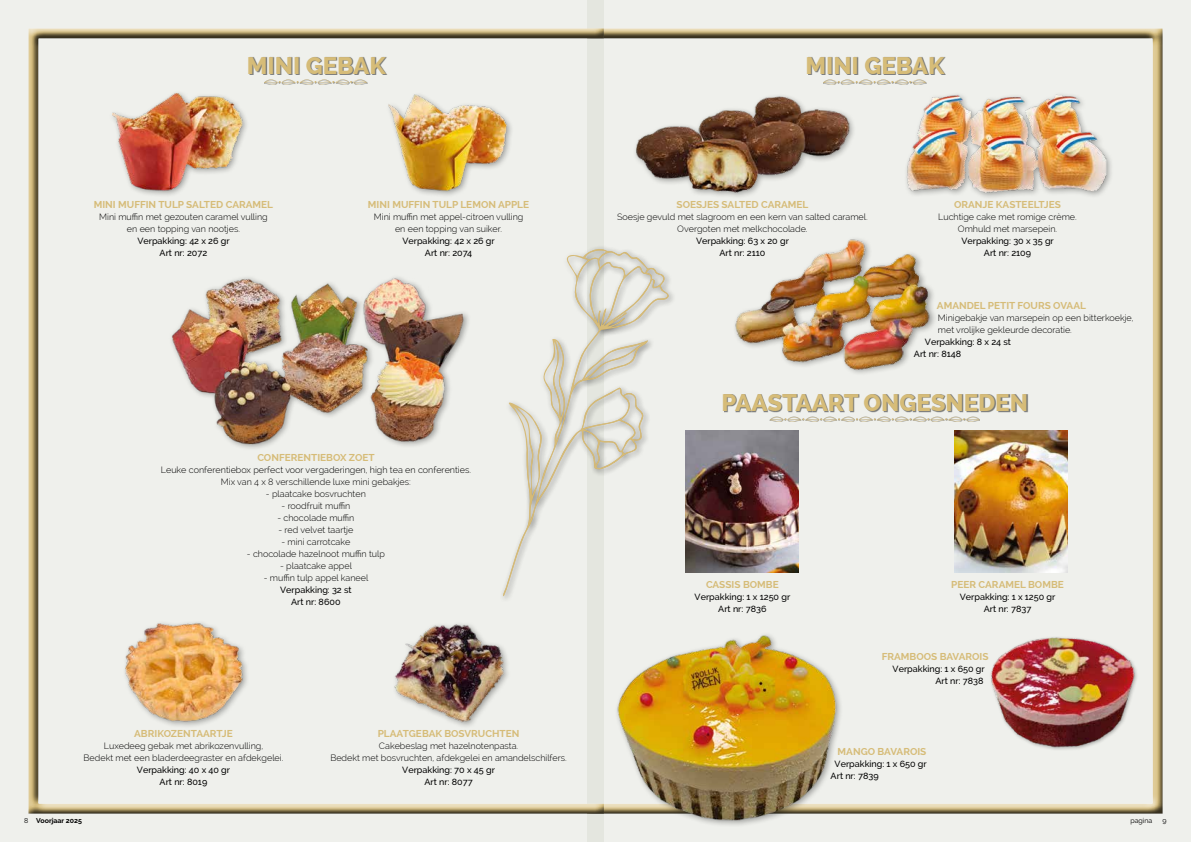
<style>
.page{position:relative;width:1191px;height:842px;background:#fff}
.page>*{position:absolute;margin:0;border:0;box-sizing:border-box;transform-origin:0 0}
.t1{font:800 24px "Raleway";color:#d6bc78}
.t2{font:700 10px "Raleway";color:#d6bc78}
.t3{font:300 9px/12px "Raleway";color:#000;text-align:center}
.t4{font:500 9px/12px "Raleway";color:#000;text-align:center}
.t5{font:700 7px "Raleway";color:#000}
.t6{font:7px "Raleway";color:#000}
.s1{font-weight:400}
</style>
<div class="page">
<div style="left:587px;top:0;width:604px;height:842px;background:#eff0ec"></div>
<div style="left:586px;top:28px;width:576px;height:786px;background:#000;opacity:.75"></div>
<div style="left:0;top:0;width:604px;height:842px;background:#eff0ec"></div>
<div style="left:28px;top:28px;width:577px;height:786px;background:#000;opacity:.75"></div>
<div style="left:249px;top:57px;width:139px;height:18px;background:#000;opacity:.5"></div>
<div style="left:108px;top:90px;width:141px;height:108px;background:#eff0ec"></div>
<img style="left:112px;top:94px;width:142px;height:99px">
<div style="left:385px;top:91px;width:129px;height:107px;background:#000;opacity:.35"></div>
<img style="left:389px;top:94px;width:119px;height:99px">
<div style="left:168px;top:275px;width:303px;height:176px;background:#eff0ec"></div>
<img style="left:167px;top:276px;width:301px;height:170px">
<div style="left:122px;top:620px;width:128px;height:108px;background:#000;opacity:.35"></div>
<img style="left:123px;top:623px;width:121px;height:99px">
<div style="left:391px;top:621px;width:119px;height:108px;background:#000;opacity:.35"></div>
<img style="left:392px;top:623px;width:113px;height:99px">
<div style="left:264px;top:79px;width:103px;height:6px;background:#000;opacity:.5"></div>
<svg style="left:264px;top:79px;width:103px;height:5px"></svg>
<div style="left:807px;top:57px;width:139px;height:18px;background:#000;opacity:.5"></div>
<div style="left:632px;top:93px;width:224px;height:107px;background:#000;opacity:.35"></div>
<img style="left:632px;top:94px;width:221px;height:99px">
<div style="left:904px;top:92px;width:209px;height:108px;background:#000;opacity:.35"></div>
<img style="left:905px;top:94px;width:204px;height:99px">
<div style="left:732px;top:237px;width:205px;height:140px;background:#eff0ec"></div>
<img style="left:731px;top:238px;width:204px;height:134px">
<img style="left:954px;top:431px;width:113px;height:142px">
<img style="left:685px;top:431px;width:114px;height:142px">
<div style="left:614px;top:632px;width:229px;height:196px;background:#eff0ec"></div>
<img style="left:614px;top:635px;width:226px;height:188px">
<div style="left:724px;top:394px;width:304px;height:18px;background:#000;opacity:.5"></div>
<img style="left:985px;top:635px;width:154px;height:114px">
<div style="left:823px;top:79px;width:103px;height:6px;background:#000;opacity:.5"></div>
<svg style="left:823px;top:79px;width:103px;height:5px"></svg>
<div style="left:770px;top:417px;width:210px;height:5px;background:#000;opacity:.5"></div>
<svg style="left:770px;top:417px;width:209px;height:5px"></svg>
<div style="left:499px;top:245px;width:177px;height:358px;background:#eff0ec"></div>
<svg style="left:502px;top:248px;width:170px;height:348px"></svg>
<h1 class="t1" style="left:247px;top:52px;width:140px">MINI GEBAK</h1>
<p class="t2" style="left:94px;top:199px;width:181px">MINI MUFFIN TULP SALTED CARAMEL</p>
<p class="t3" style="left:99px;top:211px;width:170px">Mini muffin met gezouten caramel vulling en een topping van nootjes.</p>
<p class="t4" style="left:137px;top:235px;width:94px">Verpakking: 42 x 26 gr<br>Art nr: 2072</p>
<p class="t2" style="left:368px;top:199px;width:163px">MINI MUFFIN TULP LEMON APPLE</p>
<p class="t3" style="left:374px;top:211px;width:151px">Mini muffin met appel-citroen vulling en een topping van suiker.</p>
<p class="t4" style="left:402px;top:235px;width:94px">Verpakking: 42 x 26 gr<br>Art nr: 2074</p>
<p class="t2" style="left:257px;top:452px;width:119px">CONFERENTIEBOX ZOET</p>
<p class="t3" style="left:161px;top:464px;width:312px">Leuke conferentiebox perfect voor vergaderingen, high tea en conferenties.<br>Mix van 4 x 8 verschillende luxe mini gebakjes:</p>
<p class="t3" style="left:266px;top:488px;width:101px">- plaatcake bosvruchten</p>
<p class="t3" style="left:281px;top:500px;width:70px">- roodfruit muffin</p>
<p class="t3" style="left:277px;top:512px;width:79px">- chocolade muffin</p>
<p class="t3" style="left:278px;top:524px;width:76px">- red velvet taartje</p>
<p class="t3" style="left:281px;top:536px;width:71px">- mini carrotcake</p>
<p class="t3" style="left:247px;top:548px;width:140px">- chocolade hazelnoot muffin tulp</p>
<p class="t3" style="left:280px;top:560px;width:73px">- plaatcake appel</p>
<p class="t3" style="left:264px;top:572px;width:106px">- muffin tulp appel kaneel</p>
<p class="t4" style="left:280px;top:584px;width:73px">Verpakking: 32 st<br>Art nr: 8600</p>
<p class="t2" style="left:134px;top:728px;width:100px">ABRIKOZENTAARTJE</p>
<p class="t3" style="left:84px;top:740px;width:201px">Luxedeeg gebak met abrikozenvulling,<br>Bedekt met een bladerdeegraster en afdekgelei.</p>
<p class="t4" style="left:137px;top:764px;width:95px">Verpakking: 40 x 40 gr<br>Art nr: 8019</p>
<p class="t2" style="left:378px;top:728px;width:143px">PLAATGEBAK BOSVRUCHTEN</p>
<p class="t3" style="left:330px;top:740px;width:238px">Cakebeslag met hazelnotenpasta.<br>Bedekt met bosvruchten, afdekgelei en amandelschilfers.</p>
<p class="t4" style="left:402px;top:764px;width:94px">Verpakking: 70 x 45 gr<br>Art nr: 8077</p>
<h1 class="t1" style="left:805px;top:52px;width:140px">MINI GEBAK</h1>
<p class="t2" style="left:676px;top:199px;width:133px">SOESJES SALTED CARAMEL</p>
<p class="t3" style="left:617px;top:211px;width:252px">Soesje gevuld met slagroom en een kern van salted caramel.<br>Overgoten met melkchocolade.</p>
<p class="t4" style="left:696px;top:235px;width:94px">Verpakking: 63 x 20 gr<br>Art nr: 2110</p>
<p class="t2" style="left:954px;top:199px;width:108px">ORANJE KASTEELTJES</p>
<p class="t3" style="left:938px;top:211px;width:140px">Luchtige cake met romige crème.<br>Omhuld met marsepein.</p>
<p class="t4" style="left:961px;top:235px;width:94px">Verpakking: 30 x 35 gr<br>Art nr: 2109</p>
<p class="t2" style="left:937px;top:299px;width:151px">AMANDEL PETIT FOURS OVAAL</p>
<p class="t3" style="left:938px;top:311px;width:197px;text-align:left">Minigebakje van marsepein op een bitterkoekje, met vrolijke gekleurde decoratie.</p>
<p class="t4" style="left:914px;top:335px;width:99px;text-align:left;text-indent:11px">Verpakking: 8 x 24 st<br>Art nr: 8148</p>
<h1 class="t1" style="left:721px;top:389px;width:308px">PAASTAART ONGESNEDEN</h1>
<p class="t2" style="left:706px;top:578px;width:74px">CASSIS BOMBE</p>
<p class="t4" style="left:694px;top:590px;width:97px">Verpakking: 1 x 1250 gr<br>Art nr: 7836</p>
<p class="t2" style="left:951px;top:578px;width:114px">PEER CARAMEL BOMBE</p>
<p class="t4" style="left:959px;top:590px;width:97px">Verpakking: 1 x 1250 gr<br>Art nr: 7837</p>
<p class="t2" style="left:881px;top:651px;width:108px">FRAMBOOS BAVAROIS</p>
<p class="t4" style="left:892px;top:663px;width:94px;text-align:right">Verpakking: 1 x 650 gr<br>Art nr: 7838</p>
<p class="t2" style="left:837px;top:746px;width:90px">MANGO BAVAROIS</p>
<p class="t4" style="left:830px;top:758px;width:98px;text-align:left;text-indent:4px">Verpakking: 1 x 650 gr<br>Art nr: 7839</p>
<p class="t5" style="left:24px;top:816px;width:59px"><span class="s1">8</span> Voorjaar 2025</p>
<p class="t6" style="left:1130px;top:816px;width:23px">pagina</p>
<p class="t6" style="left:1162px;top:816px;width:6px">9</p>
</div>
